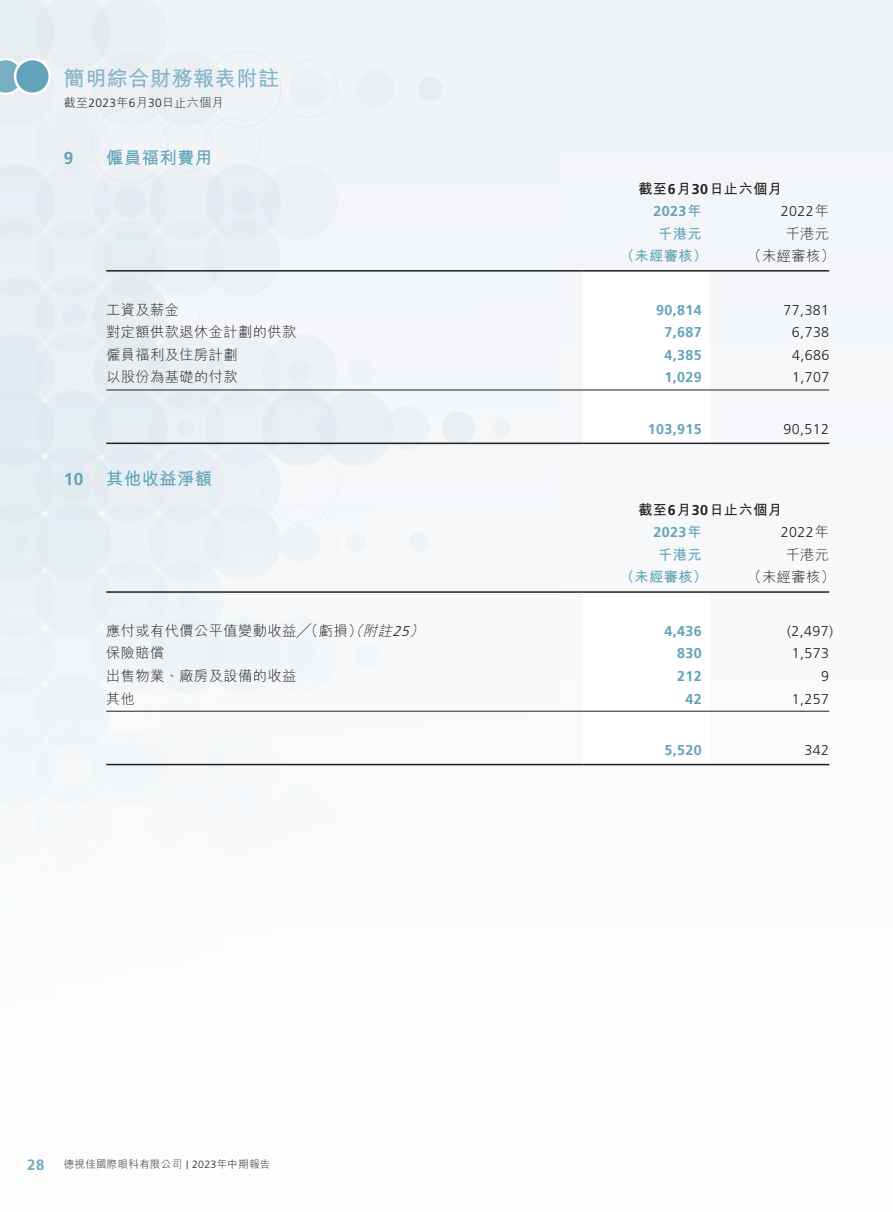
<style>
.page{position:relative;width:893px;height:1212px;background:#f2f5f8}
.page>*{position:absolute;margin:0;border:0;box-sizing:border-box;transform-origin:0 0}
.t1{font:700 21px "M Hei HK";letter-spacing:.03em;color:#85b4c7}
.t2{font:700 17.25px "M Hei HK";letter-spacing:.03em;color:#63a3b9}
.t3{font:700 17.25px "Frutiger LT Std";color:#63a3b9}
.t4{font:700 15px "Frutiger LT Std";color:#63a3b9}
.t5{font:300 14.25px "M Hei HK";letter-spacing:.03em;color:#231f20}
.t6{font:300 14.25px "Frutiger LT Std";letter-spacing:.03em;color:#231f20}
.t7{font:700 14.25px "Frutiger LT Std";letter-spacing:.03em;color:#63a3b9}
.t8{font:700 14.25px "M Hei HK";letter-spacing:.03em;color:#231f20}
.t9{font:700 14.25px "M Hei HK";letter-spacing:.03em;color:#63a3b9}
.t10{font:300 12px "M Hei HK";letter-spacing:.03em;color:#231f20}
.t11{font:300 10.5px "M Hei HK";letter-spacing:.03em;color:#231f20}
.s1{font-family:"Frutiger LT Std"}
.s2{font-family:"M Hei HK"}
.s3{font-style:italic}
.s4{font-family:"Frutiger LT Std";font-style:italic}
.s5{font-family:"Frutiger LT Std";font-size:8.4px}
</style>
<div class="page">
<svg style="left:0;top:58px;width:24px;height:37px"></svg>
<div style="left:15px;top:59px;width:35px;height:35px;background:#63a3b9;border-radius:50%"></div>
<div style="left:14px;top:58px;width:37px;height:37px;border:2px solid #fff;border-radius:50%"></div>
<div style="left:583px;top:389px;width:127px;height:54px;background:#fff"></div>
<hr style="left:106px;top:270px;width:477px;height:2px;background:#231f20">
<hr style="left:583px;top:270px;width:127px;height:2px;background:#231f20">
<hr style="left:710px;top:270px;width:119px;height:2px;background:#231f20">
<hr style="left:106px;top:390px;width:477px;height:1px;background:#231f20">
<hr style="left:583px;top:390px;width:127px;height:1px;background:#231f20">
<hr style="left:710px;top:390px;width:119px;height:1px;background:#231f20">
<hr style="left:106px;top:443px;width:477px;height:1px;background:#231f20">
<hr style="left:583px;top:443px;width:127px;height:1px;background:#231f20">
<hr style="left:710px;top:443px;width:119px;height:1px;background:#231f20">
<div style="left:583px;top:710px;width:127px;height:54px;background:#fff"></div>
<hr style="left:106px;top:591px;width:477px;height:2px;background:#231f20">
<hr style="left:583px;top:591px;width:127px;height:2px;background:#231f20">
<hr style="left:710px;top:591px;width:119px;height:2px;background:#231f20">
<hr style="left:106px;top:711px;width:477px;height:1px;background:#231f20">
<hr style="left:583px;top:711px;width:127px;height:1px;background:#231f20">
<hr style="left:710px;top:711px;width:119px;height:1px;background:#231f20">
<hr style="left:106px;top:764px;width:477px;height:1px;background:#231f20">
<hr style="left:583px;top:764px;width:127px;height:1px;background:#231f20">
<hr style="left:710px;top:764px;width:119px;height:1px;background:#231f20">
<h1 class="t1" style="left:64px;top:63px;width:217px">簡明綜合財務報表附註</h1>
<p class="t10" style="left:64px;top:96px;width:161px">截至<span class="s1">2023</span>年<span class="s1">6</span>月<span class="s1">30</span>日止六個月</p>
<p class="t3" style="left:64px;top:148px;width:11px">9</p>
<p class="t2" style="left:106px;top:145px;width:107px">僱員福利費用</p>
<p class="t8" style="left:638px;top:178px;width:146px">截至<span class="s1">6</span>月<span class="s1">30</span>日止六個月</p>
<p class="t7" style="left:653px;top:203px;width:50px">2023<span class="s2">年</span></p>
<p class="t6" style="left:781px;top:203px;width:50px">2022<span class="s2">年</span></p>
<p class="t9" style="left:658px;top:223px;width:45px">千港元</p>
<p class="t5" style="left:786px;top:226px;width:45px">千港元</p>
<p class="t9" style="left:620px;top:245px;width:89px">（未經審核）</p>
<p class="t5" style="left:748px;top:248px;width:89px">（未經審核）</p>
<p class="t5" style="left:106px;top:302px;width:74px">工資及薪金</p>
<p class="t7" style="left:656px;top:301px;width:47px">90,814</p>
<p class="t6" style="left:784px;top:302px;width:47px">77,381</p>
<p class="t5" style="left:106px;top:325px;width:192px">對定額供款退休金計劃的供款</p>
<p class="t7" style="left:664px;top:324px;width:39px">7,687</p>
<p class="t6" style="left:792px;top:324px;width:39px">6,738</p>
<p class="t5" style="left:106px;top:347px;width:133px">僱員福利及住房計劃</p>
<p class="t7" style="left:664px;top:346px;width:39px">4,385</p>
<p class="t6" style="left:792px;top:347px;width:39px">4,686</p>
<p class="t5" style="left:106px;top:370px;width:133px">以股份為基礎的付款</p>
<p class="t7" style="left:664px;top:369px;width:39px">1,029</p>
<p class="t6" style="left:792px;top:369px;width:39px">1,707</p>
<p class="t7" style="left:648px;top:420px;width:55px">103,915</p>
<p class="t6" style="left:784px;top:421px;width:47px">90,512</p>
<p class="t3" style="left:64px;top:469px;width:21px">10</p>
<p class="t2" style="left:106px;top:467px;width:107px">其他收益淨額</p>
<p class="t8" style="left:638px;top:499px;width:146px">截至<span class="s1">6</span>月<span class="s1">30</span>日止六個月</p>
<p class="t7" style="left:653px;top:524px;width:50px">2023<span class="s2">年</span></p>
<p class="t6" style="left:781px;top:524px;width:50px">2022<span class="s2">年</span></p>
<p class="t9" style="left:658px;top:544px;width:45px">千港元</p>
<p class="t5" style="left:786px;top:547px;width:45px">千港元</p>
<p class="t9" style="left:620px;top:567px;width:89px">（未經審核）</p>
<p class="t5" style="left:748px;top:570px;width:89px">（未經審核）</p>
<p class="t5" style="left:106px;top:623px;width:322px">應付或有代價公平值變動收益╱（虧損）<span class="s3">（附註</span><span class="s4">25</span><span class="s3">）</span></p>
<p class="t7" style="left:664px;top:623px;width:39px">4,436</p>
<p class="t6" style="left:787px;top:623px;width:47px">(2,497)</p>
<p class="t5" style="left:106px;top:646px;width:60px">保險賠償</p>
<p class="t7" style="left:677px;top:645px;width:26px">830</p>
<p class="t6" style="left:792px;top:645px;width:39px">1,573</p>
<p class="t5" style="left:106px;top:668px;width:192px">出售物業、廠房及設備的收益</p>
<p class="t7" style="left:677px;top:668px;width:26px">212</p>
<p class="t6" style="left:821px;top:668px;width:9px">9</p>
<p class="t5" style="left:106px;top:691px;width:30px">其他</p>
<p class="t7" style="left:685px;top:690px;width:18px">42</p>
<p class="t6" style="left:792px;top:690px;width:39px">1,257</p>
<p class="t7" style="left:664px;top:741px;width:39px">5,520</p>
<p class="t6" style="left:805px;top:742px;width:26px">342</p>
<p class="t4" style="left:27px;top:1155px;width:19px">28</p>
<p class="t11" style="left:64px;top:1159px;width:208px">德視佳國際眼科有限公司 <span class="s5">|</span> <span class="s1">2023</span>年中期報告</p>
</div>
